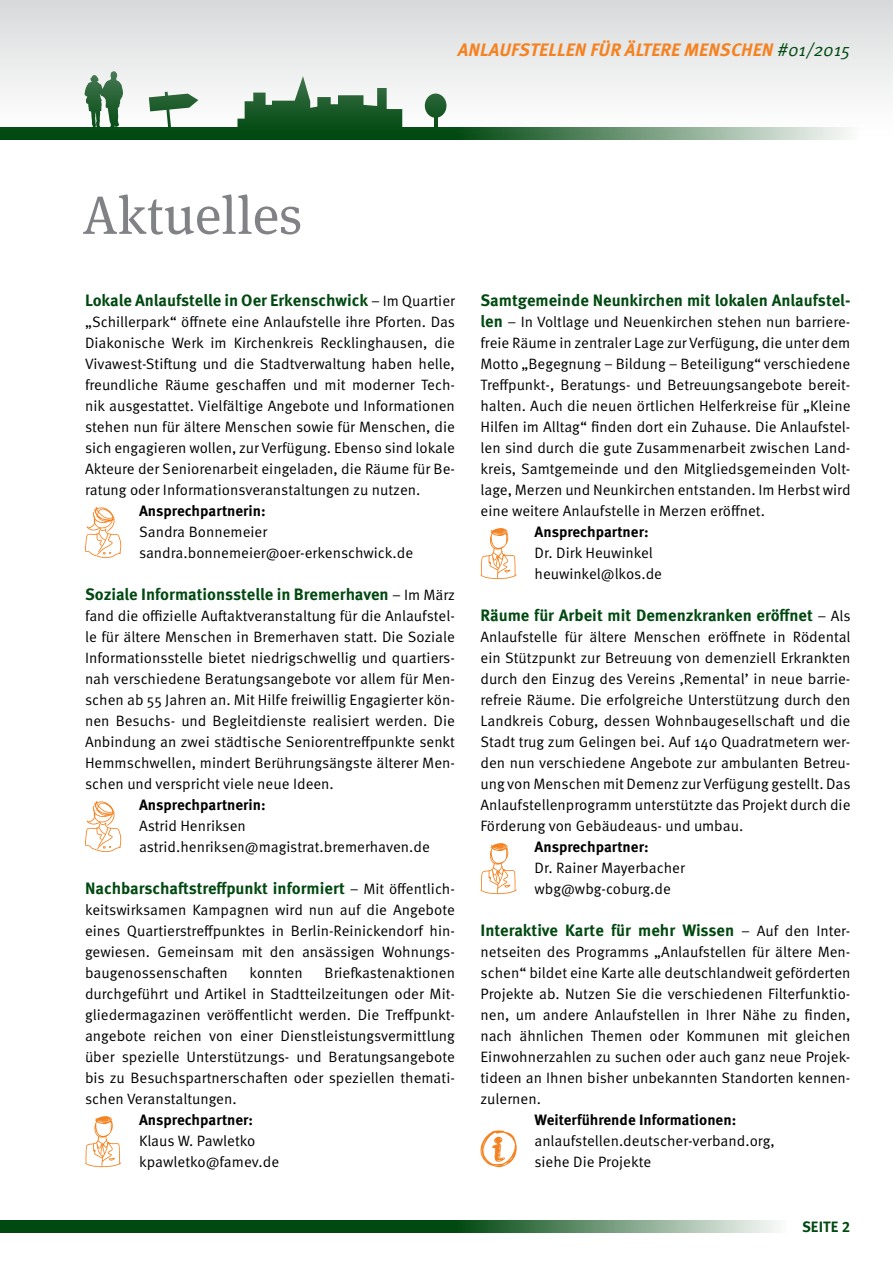
<style>
.page{position:relative;width:893px;height:1263px;background:#fff}
.page>*{position:absolute;margin:0;border:0;box-sizing:border-box;transform-origin:0 0}
.ohne_Grundlinie{font:54px "Meta Serif OT";color:#808285}
.t1{font:italic 700 18px "Meta OT";letter-spacing:.01em;color:#f58220}
.Copy{font:700 16.5px "Meta OT";color:#004910}
.Copy-2{font:15px/21px "Meta OT Norm";color:#000;text-align:justify}
.Copy-3{font:700 15px "Meta OT";color:#000}
.t2{font:700 15px "Meta OT";letter-spacing:.01em;color:#004910}
.s1{font-family:"Meta OT Norm Ita";font-weight:400;font-style:normal;color:#004910}
.s2{font-family:"Meta OT Norm";font-weight:400;font-size:15px;color:#000}
.s3{font-family:"Meta OT";font-weight:700;font-size:16.5px;color:#004910}
</style>
<div class="page">
<div style="left:0;top:1220px;width:455px;height:13px;background:#004910"></div>
<svg style="left:455px;top:1220px;width:322px;height:13px;background:#7a9f82"></svg>
<svg style="left:0;top:0;width:893px;height:140px"></svg>
<svg style="left:85px;top:507px;width:36px;height:51px"></svg>
<svg style="left:85px;top:801px;width:36px;height:51px"></svg>
<svg style="left:480px;top:843px;width:37px;height:51px"></svg>
<svg style="left:85px;top:1116px;width:36px;height:51px"></svg>
<svg style="left:480px;top:528px;width:37px;height:51px"></svg>
<svg style="left:480px;top:1130px;width:37px;height:37px"></svg>
<p class="ohne_Grundlinie" style="left:82px;top:183px;width:221px">Aktuelles</p>
<p class="t1" style="left:458px;top:39px;width:394px">ANLAUFSTELLEN FÜR ÄLTERE MENSCHEN <span class="s1">#01/2015</span></p>
<p class="Copy" style="left:85px;top:290px;width:371px">Lokale Anlaufstelle in Oer Erkenschwick <span class="s2">– Im Quartier</span></p>
<p class="Copy-2" style="left:85px;top:312px;width:372px">„Schillerpark“ öffnete eine Anlaufstelle ihre Pforten. Das Diakonische Werk im Kirchenkreis Recklinghausen, die Vivawest-Stiftung und die Stadtverwaltung haben helle, freundliche Räume geschaffen und mit moderner Tech&shy;nik ausgestattet. Vielfältige Angebote und Informationen stehen nun für ältere Menschen sowie für Menschen, die sich engagieren wollen, zur Verfügung. Ebenso sind lokale Akteure der Seniorenarbeit eingeladen, die Räume für Be&shy;ratung oder Informationsveranstaltungen zu nutzen.</p>
<p class="Copy-3" style="left:139px;top:502px;width:128px">Ansprechpartnerin:</p>
<p class="Copy-2" style="left:139px;top:522px;width:130px">Sandra Bonnemeier</p>
<p class="Copy-2" style="left:139px;top:543px;width:276px">sandra.bonnemeier@oer-erkenschwick.de</p>
<p class="Copy" style="left:85px;top:584px;width:372px">Soziale Informationsstelle in Bremerhaven <span class="s2">– Im März</span></p>
<p class="Copy-2" style="left:85px;top:606px;width:372px">fand die offizielle Auftaktveranstaltung für die Anlaufstel&shy;le für ältere Menschen in Bremerhaven statt. Die Soziale Informationsstelle bietet niedrigschwellig und quartiers&shy;nah verschiedene Beratungsangebote vor allem für Men&shy;schen ab 55 Jahren an. Mit Hilfe freiwillig Engagierter kön&shy;nen Besuchs- und Begleitdienste realisiert werden. Die Anbindung an zwei städtische Seniorentreffpunkte senkt Hemmschwellen, mindert Berührungsängste älterer Men&shy;schen und verspricht viele neue Ideen.</p>
<p class="Copy-3" style="left:139px;top:796px;width:128px">Ansprechpartnerin:</p>
<p class="Copy-2" style="left:139px;top:816px;width:108px">Astrid Henriksen</p>
<p class="Copy-2" style="left:139px;top:837px;width:292px">astrid.henriksen@magistrat.bremerhaven.de</p>
<p class="Copy" style="left:85px;top:878px;width:371px">Nachbarschaftstreffpunkt informiert <span class="s2">– Mit öffentlich-</span></p>
<p class="Copy-2" style="left:85px;top:900px;width:371px">keitswirksamen Kampagnen wird nun auf die Angebote eines Quartierstreffpunktes in Berlin-Reinickendorf hin&shy;gewiesen. Gemeinsam mit den ansässigen Wohnungs&shy;baugenossenschaften</p>
<p class="Copy-2" style="left:85px;top:963px;width:371px;text-indent:239px">Briefkastenaktionen durchgeführt und Artikel in Stadtteilzeitungen oder Mit&shy;gliedermagazinen veröffentlicht werden. Die Treffpunkt&shy;angebote reichen von einer Dienstleistungsvermittlung über spezielle Unterstützungs- und Beratungsangebote bis zu Besuchspartnerschaften oder speziellen themati&shy;schen Veranstaltungen.</p>
<p class="Copy-3" style="left:139px;top:1111px;width:116px">Ansprechpartner:</p>
<p class="Copy-2" style="left:139px;top:1131px;width:118px">Klaus W. Pawletko</p>
<p class="Copy-2" style="left:139px;top:1152px;width:142px">kpawletko@famev.de</p>
<p class="Copy-2" style="left:250px;top:963px;width:55px">konnten</p>
<p class="Copy" style="left:480px;top:290px;width:371px">Samtgemeinde Neunkirchen mit lokalen Anlaufstel-</p>
<p class="Copy-2" style="left:480px;top:312px;width:372px"><span class="s3">len</span> – In Voltlage und Neuenkirchen stehen nun barriere&shy;freie Räume in zentraler Lage zur Verfügung, die unter dem Motto „Begegnung – Bildung – Beteiligung“ verschiedene Treffpunkt-, Beratungs- und Betreuungsangebote bereit&shy;halten. Auch die neuen örtlichen Helferkreise für „Kleine Hilfen im Alltag“ finden dort ein Zuhause. Die Anlaufstel&shy;len sind durch die gute Zusammenarbeit zwischen Land&shy;kreis, Samtgemeinde und den Mitgliedsgemeinden Volt&shy;lage, Merzen und Neunkirchen entstanden. Im Herbst wird eine weitere Anlaufstelle in Merzen eröffnet.</p>
<p class="Copy-3" style="left:534px;top:523px;width:116px">Ansprechpartner:</p>
<p class="Copy-2" style="left:534px;top:543px;width:120px">Dr. Dirk Heuwinkel</p>
<p class="Copy-2" style="left:534px;top:564px;width:129px">heuwinkel@lkos.de</p>
<p class="Copy" style="left:480px;top:605px;width:372px">Räume für Arbeit mit Demenzkranken eröffnet <span class="s2">– Als</span></p>
<p class="Copy-2" style="left:480px;top:627px;width:372px">Anlaufstelle für ältere Menschen eröffnete in Rödental ein Stützpunkt zur Betreuung von demenziell Erkrankten durch den Einzug des Vereins ‚Remental’ in neue barrie&shy;refreie Räume. Die erfolgreiche Unterstützung durch den Landkreis Coburg, dessen Wohnbaugesellschaft und die Stadt trug zum Gelingen bei. Auf 140 Quadratmetern wer&shy;den nun verschiedene Angebote zur ambulanten Betreu&shy;ung von Menschen mit Demenz zur Verfügung gestellt. Das Anlaufstellenprogramm unterstützte das Projekt durch die Förderung von Gebäudeaus- und umbau.</p>
<p class="Copy-3" style="left:534px;top:838px;width:116px">Ansprechpartner:</p>
<p class="Copy-2" style="left:534px;top:858px;width:152px">Dr. Rainer Mayerbacher</p>
<p class="Copy-2" style="left:534px;top:879px;width:138px">wbg@wbg-coburg.de</p>
<p class="Copy" style="left:480px;top:920px;width:371px">Interaktive Karte für mehr Wissen <span class="s2">– Auf den Inter-</span></p>
<p class="Copy-2" style="left:480px;top:942px;width:371px">netseiten des Programms „Anlaufstellen für ältere Men&shy;schen“ bildet eine Karte alle deutschlandweit geförderten Projekte ab. Nutzen Sie die verschiedenen Filterfunktio&shy;nen, um andere Anlaufstellen in Ihrer Nähe zu finden, nach ähnlichen Themen oder Kommunen mit gleichen Einwohnerzahlen zu suchen oder auch ganz neue Projek&shy;tideen an Ihnen bisher unbekannten Standorten kennen&shy;zulernen.</p>
<p class="Copy-3" style="left:534px;top:1111px;width:203px">Weiterführende Informationen:</p>
<p class="Copy-2" style="left:534px;top:1131px;width:242px">anlaufstellen.deutscher-verband.org,</p>
<p class="Copy-2" style="left:534px;top:1152px;width:118px">siehe Die Projekte</p>
<p class="t2" style="left:802px;top:1217px;width:50px">SEITE 2</p>
</div>
